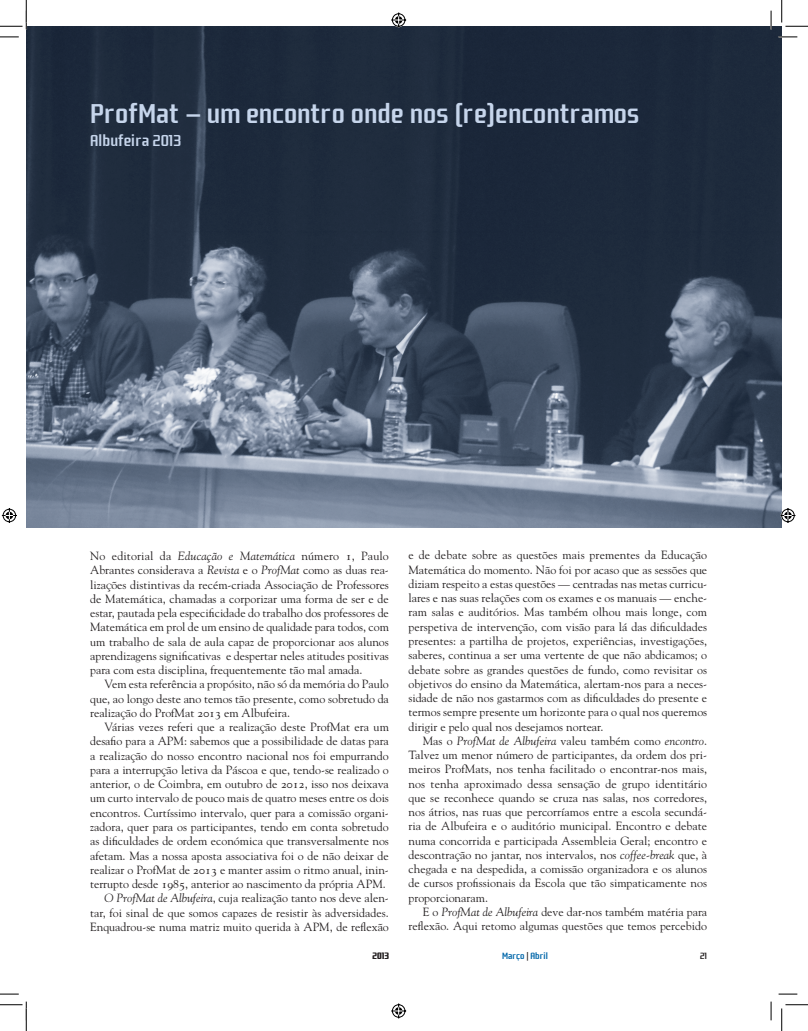
<style>
.page{position:relative;width:808px;height:1031px;background:#fff}
.page>*{position:absolute;margin:0;border:0;box-sizing:border-box;transform-origin:0 0}
.t1{font:500 30px "Fragma";color:#c6d5eb}
.t2{font:500 17.5px "Fragma";color:#c6d5eb}
.t3{font:11.88px/14.2px "Goudy Std";color:#231f20;text-align:justify}
.t4{font:500 10px "Fragma";color:#0067aa}
.t5{font:900 10px "Fragma";color:#231f20}
.t6{font:500 10px "Fragma";color:#231f20}
.s1{font-style:italic}
.s2{color:#231f20}
</style>
<div class="page">
<img style="left:26px;top:26px;width:755px;height:502px">
<svg style="left:0;top:36px;width:19px;height:2px"></svg>
<svg style="left:778px;top:36px;width:19px;height:2px"></svg>
<svg style="left:0;top:993px;width:19px;height:1px"></svg>
<svg style="left:778px;top:993px;width:19px;height:1px"></svg>
<svg style="left:770px;top:11px;width:1px;height:18px"></svg>
<svg style="left:770px;top:1001px;width:1px;height:19px"></svg>
<svg style="left:0;top:0;width:27px;height:29px"></svg>
<svg style="left:0;top:1001px;width:27px;height:29px"></svg>
<svg style="left:781px;top:0;width:26px;height:27px"></svg>
<svg style="left:781px;top:1004px;width:26px;height:26px"></svg>
<svg style="left:389px;top:12px;width:18px;height:17px"></svg>
<svg style="left:391px;top:1003px;width:16px;height:16px"></svg>
<svg style="left:1px;top:508px;width:16px;height:15px"></svg>
<svg style="left:778px;top:506px;width:18px;height:18px"></svg>
<h1 class="t1" style="left:90px;top:98px;width:550px">ProfMat — um encontro onde nos (re)encontramos</h1>
<h2 class="t2" style="left:90px;top:132px;width:93px">Albufeira 2013</h2>
<p class="t3" style="left:90px;top:549px;width:300px">No editorial da <span class="s1">Educação e Matemática</span> número 1, Paulo Abrantes considerava a <span class="s1">Revista</span> e o <span class="s1">ProfMat</span> como as duas rea&shy;lizações distintivas da recém-criada Associação de Professores de Matemática, chamadas a corporizar uma forma de ser e de estar, pautada pela especificidade do trabalho dos professores de Matemática em prol de um ensino de qualidade para todos, com um trabalho de sala de aula capaz de proporcionar aos alunos aprendizagens significativas e despertar neles atitudes positivas para com esta disciplina, frequentemente tão mal amada.</p>
<p class="t3" style="left:90px;top:678px;width:300px;text-indent:14px">Vem esta referência a propósito, não só da memória do Paulo que, ao longo deste ano temos tão presente, como sobretudo da realização do ProfMat 2013 em Albufeira.</p>
<p class="t3" style="left:90px;top:720px;width:300px;text-align:right">Várias vezes referi que a realização deste ProfMat era um desafio para a APM: sabemos que a possibilidade de datas para a realização do nosso encontro nacional nos foi empurrando para a interrupção letiva da Páscoa e que, tendo-se realizado o anterior, o de Coimbra, em outubro de 2012, isso nos deixava um curto intervalo de pouco mais de quatro meses entre os dois encontros. Curtíssimo intervalo, quer para a comissão organi&shy;zadora, quer para os participantes, tendo em conta sobretudo as dificuldades de ordem económica que transversalmente nos afetam. Mas a nossa aposta associativa foi o de não deixar de realizar o ProfMat de 2013 e manter assim o ritmo anual, inin&shy;terrupto desde 1985, anterior ao nascimento da própria APM.<br><span class="s1">O ProfMat de Albufeira</span>, cuja realização tanto nos deve alen&shy;tar, foi sinal de que somos capazes de resistir às adversidades.<br>Enquadrou-se numa matriz muito querida à APM, de reflexão</p>
<p class="t3" style="left:408px;top:549px;width:300px">e de debate sobre as questões mais prementes da Educação Matemática do momento. Não foi por acaso que as sessões que diziam respeito a estas questões — centradas nas metas curricu&shy;lares e nas suas relações com os exames e os manuais — enche&shy;ram salas e auditórios. Mas também olhou mais longe, com perspetiva de intervenção, com visão para lá das dificuldades presentes: a partilha de projetos, experiências, investigações, saberes, continua a ser uma vertente de que não abdicamos; o debate sobre as grandes questões de fundo, como revisitar os objetivos do ensino da Matemática, alertam-nos para a neces&shy;sidade de não nos gastarmos com as dificuldades do presente e termos sempre presente um horizonte para o qual nos queremos dirigir e pelo qual nos desejamos nortear.</p>
<p class="t3" style="left:408px;top:734px;width:300px;text-indent:14px">Mas o <span class="s1">ProfMat de Albufeira</span> valeu também como <span class="s1">encontro</span>.<br>Talvez um menor número de participantes, da ordem dos pri&shy;meiros ProfMats, nos tenha facilitado o encontrar-nos mais, nos tenha aproximado dessa sensação de grupo identitário que se reconhece quando se cruza nas salas, nos corredores, nos átrios, nas ruas que percorríamos entre a escola secundá&shy;ria de Albufeira e o auditório municipal. Encontro e debate numa concorrida e participada Assembleia Geral; encontro e descontração no jantar, nos intervalos, nos <span class="s1">coffee-break</span> que, à chegada e na despedida, a comissão organizadora e os alunos de cursos profissionais da Escola que tão simpaticamente nos proporcionaram.</p>
<p class="t3" style="left:408px;top:905px;width:300px;text-align:right">E o <span class="s1">ProfMat de Albufeira</span> deve dar-nos também matéria para reflexão. Aqui retomo algumas questões que temos percebido</p>
<p class="t5" style="left:372px;top:949px;width:18px">2013</p>
<p class="t4" style="left:502px;top:950px;width:47px">Março <span class="s2">|</span> Abril</p>
<p class="t6" style="left:699px;top:950px;width:9px">21</p>
</div>
